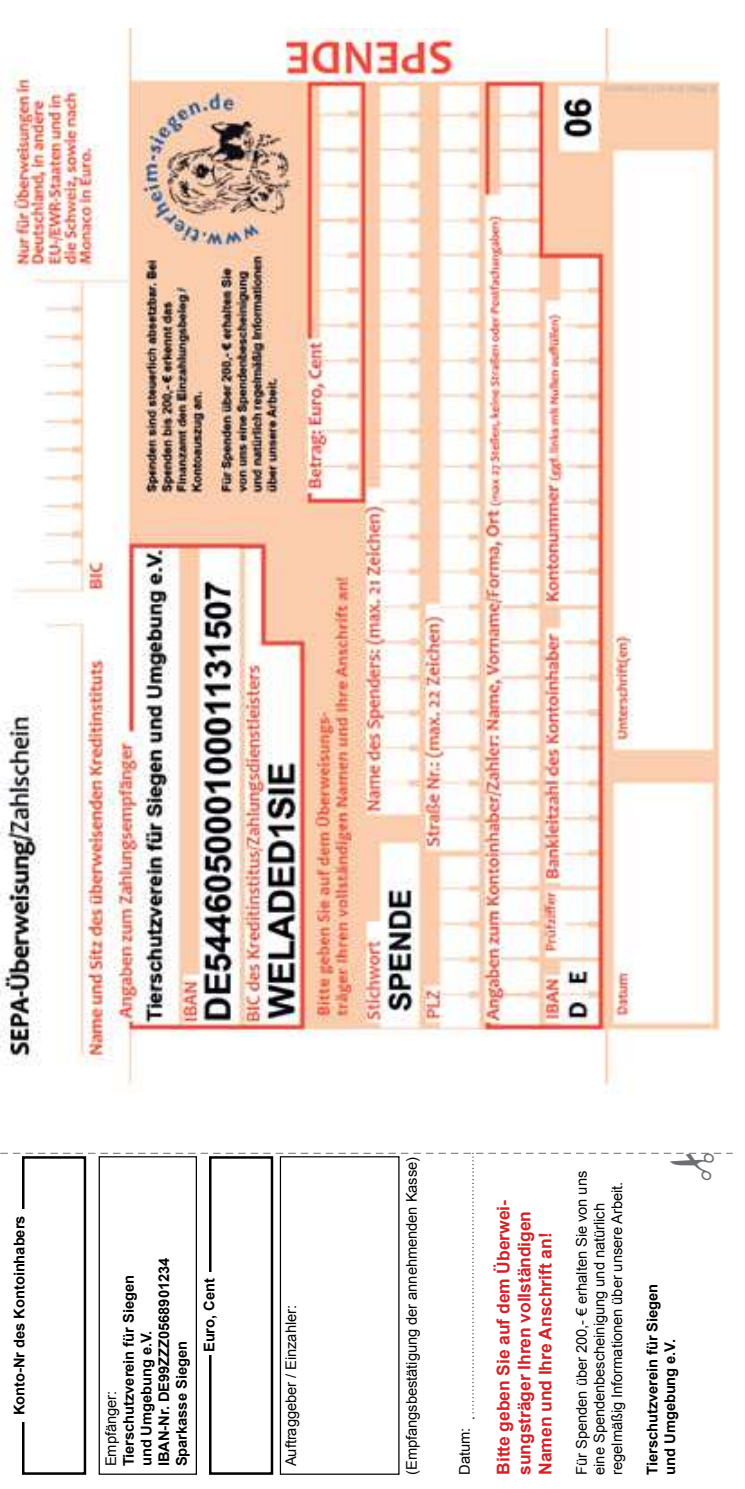
<style>
.page{position:relative;width:745px;height:1489px;background:#fff}
.page>*{position:absolute;margin:0;border:0;box-sizing:border-box;transform-origin:0 0}
.t1{font:700 17.5px/21px "Arial";letter-spacing:-.005em;color:#d2232a}
.t2{font:14.75px/17.8px "Arial";letter-spacing:-.005em;color:#000}
.t3{font:700 14.75px/17.8px "Arial";letter-spacing:-.005em;color:#000}
</style>
<div class="page">
<div style="left:22px;top:1156px;width:64px;height:318px;border:3px solid #000"></div>
<div style="left:209px;top:1156px;width:64px;height:318px;border:3px solid #000"></div>
<img style="left:0;top:28px;width:721px;height:1066px">
<svg style="left:0;top:1152px;width:732px;height:266px"></svg>
<p class="t3" style="left:12px;top:1414px;width:201px;rotate:-90deg">Konto-Nr des Kontoinhabers</p>
<p class="t3" style="left:121px;top:1466px;width:210px;rotate:-90deg">Tierschutzverein für Siegen und Umgebung e.V.<br>IBAN-Nr. DE99ZZZ0568901234<br>Sparkasse Siegen</p>
<p class="t2" style="left:103px;top:1466px;width:77px;rotate:-90deg">Empfänger:</p>
<p class="t3" style="left:202px;top:1352px;width:75px;rotate:-90deg">Euro, Cent</p>
<p class="t2" style="left:283px;top:1466px;width:163px;rotate:-90deg">Auftraggeber / Einzahler:</p>
<p class="t2" style="left:404px;top:1474px;width:319px;rotate:-90deg">(Empfangsbestätigung der annehmenden Kasse)</p>
<p class="t2" style="left:457px;top:1474px;width:49px;rotate:-90deg">Datum:</p>
<p class="t1" style="left:494px;top:1474px;width:276px;rotate:-90deg">Bitte geben Sie auf dem Überwei&shy;sungsträger Ihren vollständigen<br>Namen und Ihre Anschrift an!</p>
<p class="t2" style="left:573px;top:1474px;width:305px;rotate:-90deg">Für Spenden über 200,- € erhalten Sie von uns eine Spendenbescheinigung und natürlich regelmäßig Informationen über unsere Arbeit.</p>
<p class="t3" style="left:644px;top:1474px;width:192px;rotate:-90deg">Tierschutzverein für Siegen und Umgebung e.V.</p>
</div>
